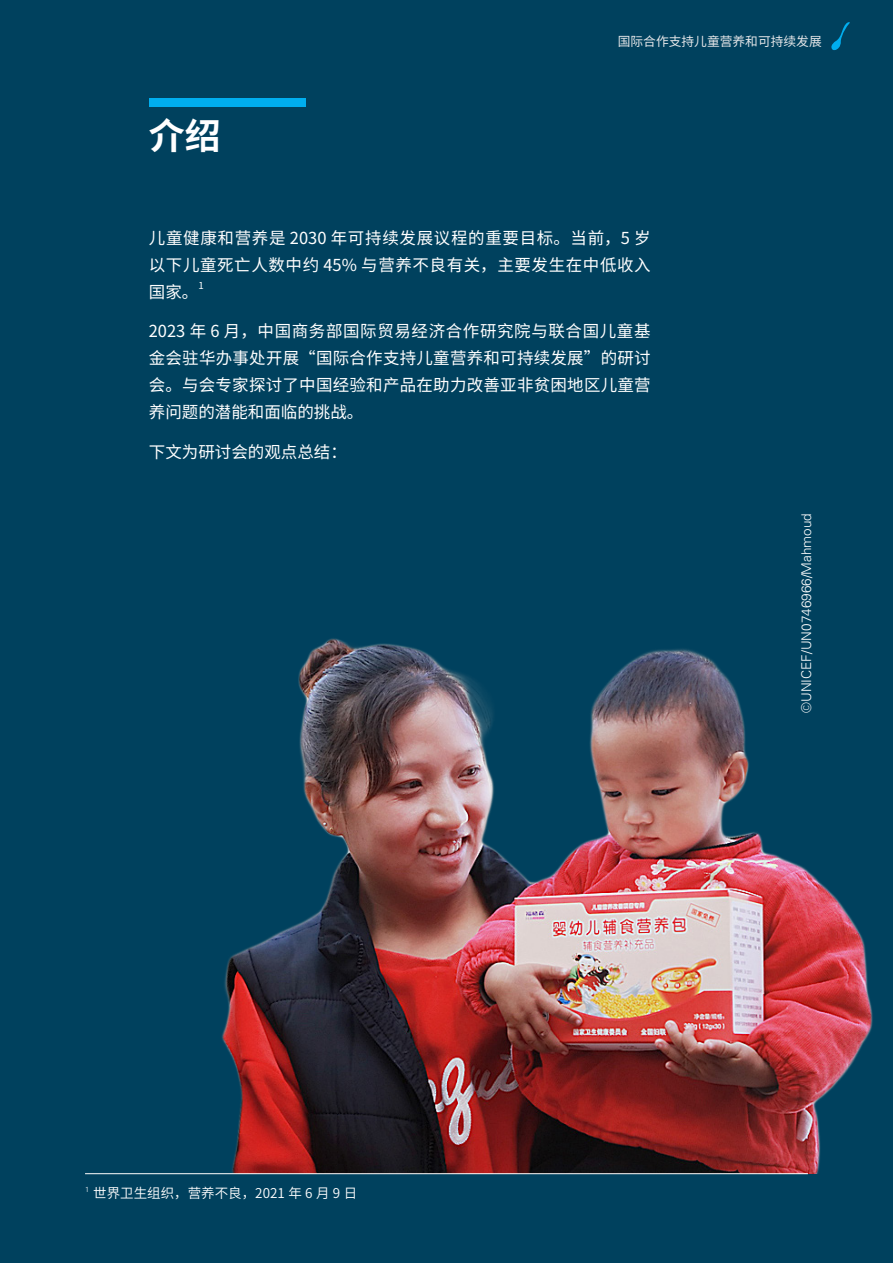
<style>
.page{position:relative;width:893px;height:1263px;background:#00415e}
.page>*{position:absolute;margin:0;border:0;box-sizing:border-box;transform-origin:0 0}
.t1{font:700 36px "Source Han Sans CN";color:#fff}
.t2{font:16.5px/27px "Source Han Sans CN";letter-spacing:.015em;color:#fff;text-align:justify}
.t3{font:300 13.5px "Univers";color:#fff}
.t4{font:13.5px "Source Han Sans CN";color:#fff}
.t5{font:12.75px "Source Han Sans CN";color:#e6e7e9}
.t6{font:9.6px "Source Han Sans CN";color:#fff}
.t7{font:300 7.5px "Univers";color:#fff}
</style>
<div class="page">
<img style="left:222px;top:638px;width:651px;height:536px">
<div style="left:149px;top:98px;width:157px;height:8px;background:#00aeef"></div>
<hr style="left:85px;top:1173px;width:723px;height:1px;background:#fff">
<svg style="left:831px;top:22px;width:19px;height:28px"></svg>
<p class="t1" style="left:149px;top:117px;width:73px">介绍</p>
<p class="t5" style="left:618px;top:34px;width:205px">国际合作支持儿童营养和可持续发展</p>
<p class="t2" style="left:149px;top:224px;width:503px">儿童健康和营养是 2030 年可持续发展议程的重要目标。当前，5 岁以下儿童死亡人数中约 45% 与营养不良有关，主要发生在中低收入国家。</p>
<p class="t6" style="left:198px;top:281px;width:7px">1</p>
<p class="t2" style="left:149px;top:317px;width:503px">2023 年 6 月，中国商务部国际贸易经济合作研究院与联合国儿童基金会驻华办事处开展“国际合作支持儿童营养和可持续发展”的研讨会。与会专家探讨了中国经验和产品在助力改善亚非贫困地区儿童营养问题的潜能和面临的挑战。</p>
<p class="t2" style="left:149px;top:438px;width:199px">下文为研讨会的观点总结：</p>
<p class="t3" style="left:798px;top:713px;width:201px;rotate:-90deg">©UNICEF/UN0746966/Mahmoud</p>
<p class="t7" style="left:85px;top:1184px;width:6px">1</p>
<p class="t4" style="left:93px;top:1186px;width:265px">世界卫生组织，营养不良，2021 年 6 月 9 日</p>
</div>
